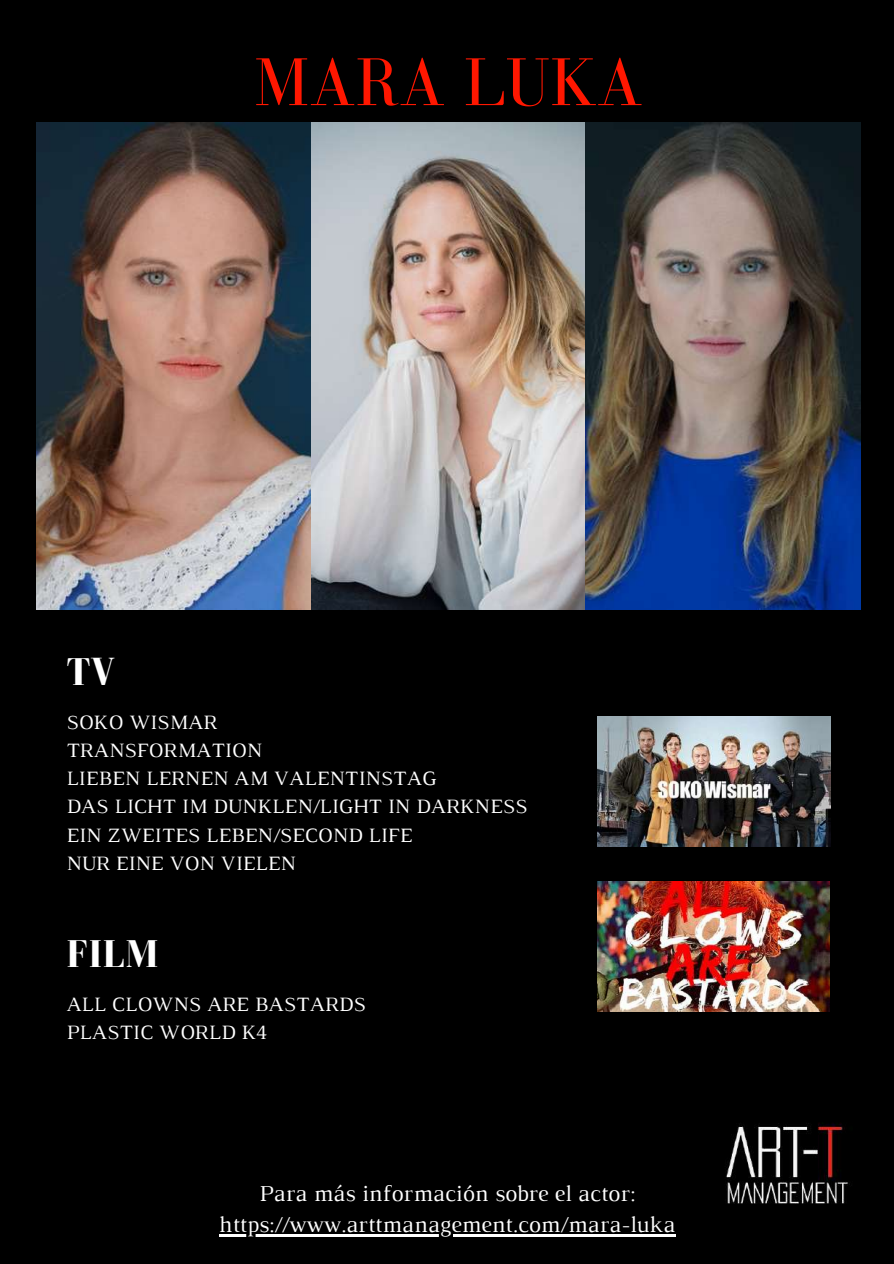
<style>
.page{position:relative;width:894px;height:1264px;background:#fff}
.page>*{position:absolute;margin:0;border:0;box-sizing:border-box;transform-origin:0 0}
.t1{font:69.6px "Bodoni FLF";color:#ff1700}
.t2{font:700 39.75px "Bodoni FLF";color:#fff}
.t3{font:23.25px/31.5px "Luthier";color:#fff;text-align:center}
.t4{font:20.7px/28.2px "Luthier";color:#fff}
</style>
<div class="page">
<div style="left:0;top:0;width:893px;height:1263px;background:#000"></div>
<img style="left:36px;top:123px;width:824px;height:486px">
<hr style="left:219px;top:1234px;width:456px;height:2px;background:#fff">
<img style="left:726px;top:1123px;width:124px;height:81px">
<img style="left:597px;top:716px;width:233px;height:130px">
<img style="left:597px;top:881px;width:232px;height:130px">
<h1 class="t1" style="left:254px;top:44px;width:390px">MARA LUKA</h1>
<h2 class="t2" style="left:66px;top:650px;width:50px">TV</h2>
<p class="t4" style="left:66px;top:709px;width:462px">SOKO WISMAR<br>TRANSFORMATION<br>LIEBEN LERNEN AM VALENTINSTAG<br>DAS LICHT IM DUNKLEN/LIGHT IN DARKNESS<br>EIN ZWEITES LEBEN/SECOND LIFE</p>
<p class="t4" style="left:66px;top:850px;width:231px">NUR EINE VON VIELEN</p>
<h2 class="t2" style="left:66px;top:932px;width:93px">FILM</h2>
<p class="t4" style="left:66px;top:991px;width:301px">ALL CLOWNS ARE BASTARDS<br>PLASTIC WORLD K4</p>
<p class="t3" style="left:219px;top:1178px;width:458px">Para más información sobre el actor: https://www.arttmanagement.com/mara-luka</p>
</div>
